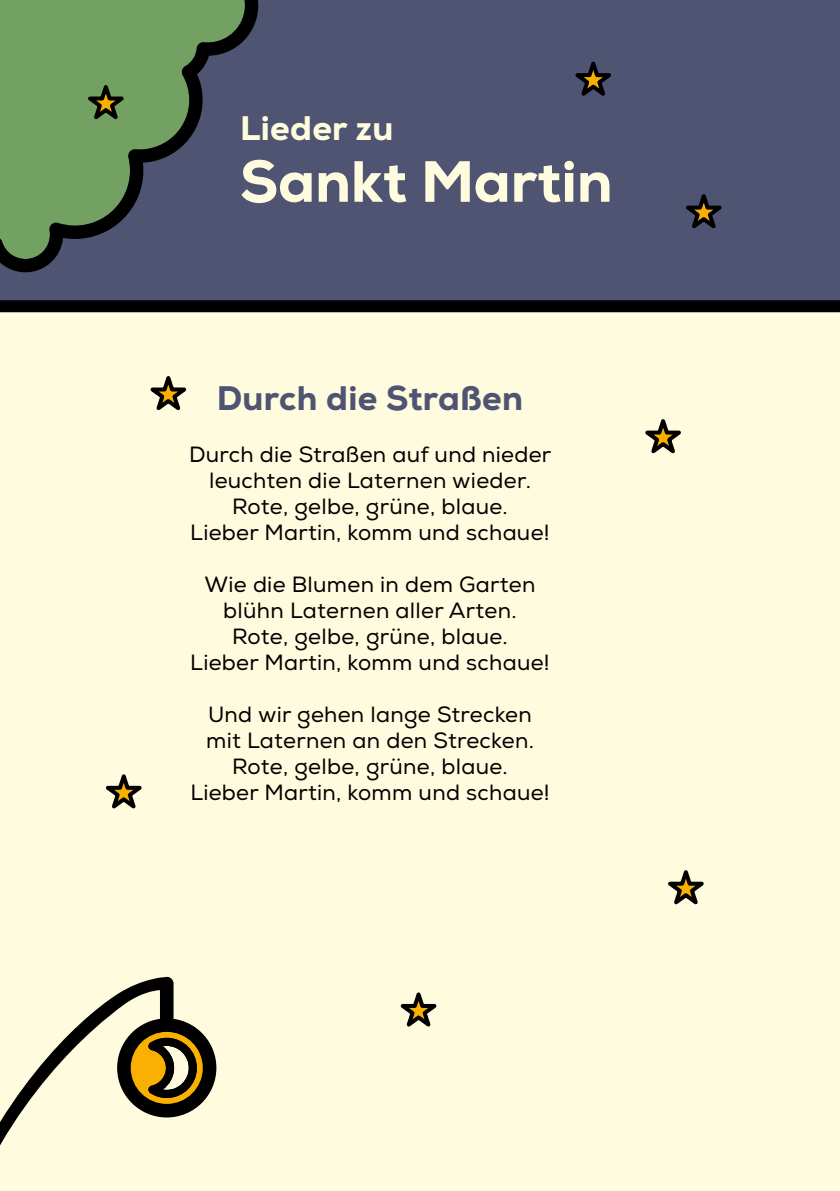
<style>
.page{position:relative;width:840px;height:1191px;background:#fff}
.page>*{position:absolute;margin:0;border:0;box-sizing:border-box;transform-origin:0 0}
.t1{font:800 58px "Nexa";color:#fffbde}
.t2{font:800 34px "Nexa";letter-spacing:.01em;color:#4f5472}
.t3{font:800 34px "Nexa";letter-spacing:.01em;color:#fffbde}
.t4{font:22px/26px "Nexa";letter-spacing:.015em;color:#000;text-align:center}
</style>
<div class="page">
<div style="left:0;top:0;width:839px;height:1191px;background:#fffbde"></div>
<div style="left:0;top:0;width:839px;height:306px;background:#4f5472"></div>
<div style="left:0;top:300px;width:839px;height:12px;background:#000"></div>
<svg style="left:150px;top:376px;width:37px;height:35px"></svg>
<svg style="left:668px;top:870px;width:36px;height:35px"></svg>
<svg style="left:106px;top:774px;width:36px;height:35px"></svg>
<svg style="left:400px;top:992px;width:37px;height:35px"></svg>
<svg style="left:645px;top:419px;width:36px;height:35px"></svg>
<svg style="left:686px;top:194px;width:36px;height:35px"></svg>
<svg style="left:575px;top:61px;width:36px;height:35px"></svg>
<svg style="left:0;top:0;width:258px;height:272px;fill:#73a162"></svg>
<svg style="left:78px;top:82px;width:56px;height:46px;background:#65854c"></svg>
<svg style="left:0;top:976px;width:216px;height:170px"></svg>
<svg style="left:131px;top:1032px;width:72px;height:72px;background:#806218"></svg>
<h2 class="t3" style="left:240px;top:106px;width:155px">Lieder zu</h2>
<h1 class="t1" style="left:240px;top:145px;width:374px">Sankt Martin</h1>
<h2 class="t2" style="left:217px;top:376px;width:308px">Durch die Straßen</h2>
<p class="t4" style="left:189px;top:442px;width:363px">Durch die Straßen auf und nieder leuchten die Laternen wieder.<br>Rote, gelbe, grüne, blaue.<br>Lieber Martin, komm und schaue!</p>
<p class="t4" style="left:190px;top:572px;width:360px">Wie die Blumen in dem Garten blühn Laternen aller Arten.<br>Rote, gelbe, grüne, blaue.<br>Lieber Martin, komm und schaue!</p>
<p class="t4" style="left:190px;top:702px;width:360px">Und wir gehen lange Strecken mit Laternen an den Strecken.<br>Rote, gelbe, grüne, blaue.<br>Lieber Martin, komm und schaue!</p>
</div>
